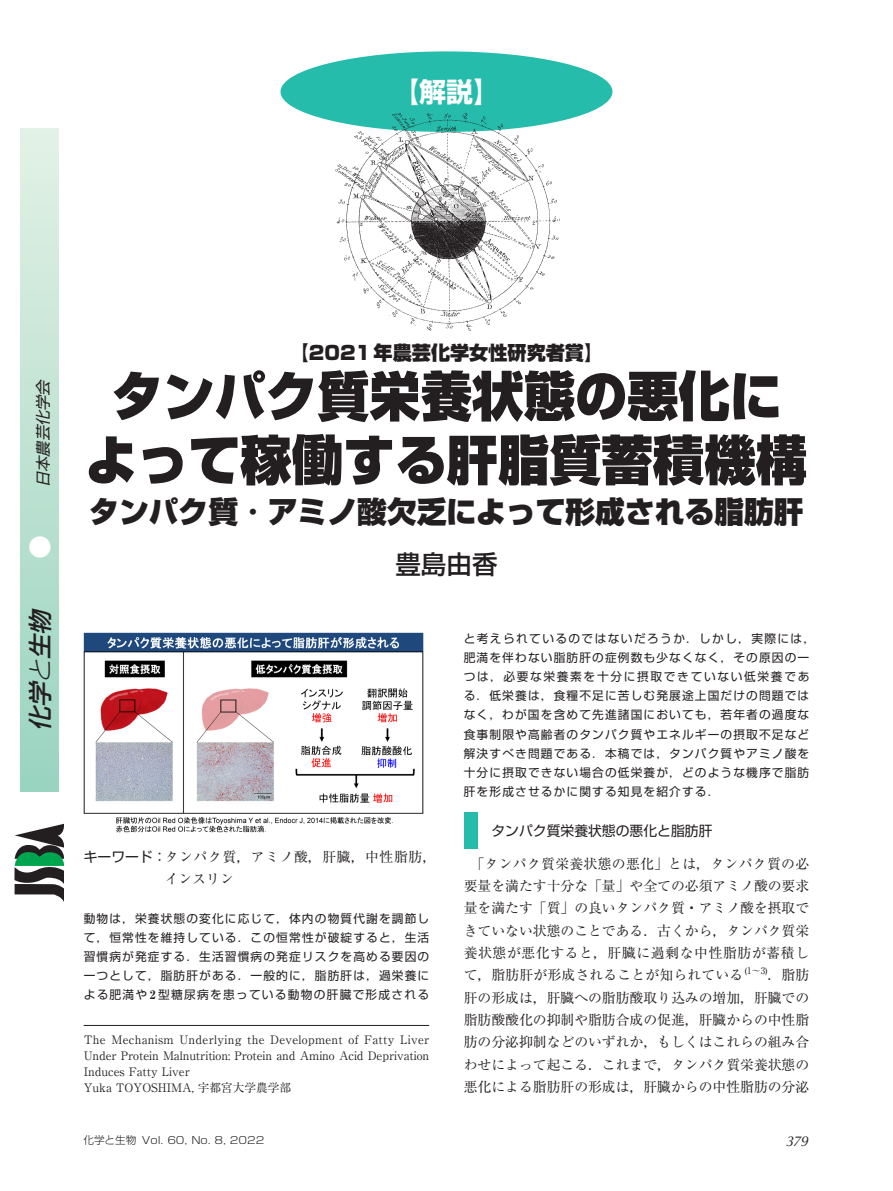
<style>
.page{position:relative;width:893px;height:1191px;background:#fff}
.page>*{position:absolute;margin:0;border:0;box-sizing:border-box;transform-origin:0 0}
.t1{font:900 53.1px/63.8px "Shin Go Pr 6";color:#231f20;text-align:center}
.t2{font:900 29.7px "Shin Go Pr 6";color:#231f20}
.t3{font:700 26.85px "Shin Go Pr 6";color:#fff}
.t4{font:500 25.5px "Shin Go Pr 6";color:#231f20}
.t5{font:italic 500 24px "Shin Go Pr 6";color:#231f20}
.t6{font:500 24px "Shin Go Pr 6";color:#fff}
.t7{font:900 19.2px "Shin Go Pr 6";color:#231f20}
.t8{font:italic 15.15px "Shin Go Pr 6";color:#231f20}
.t9{font:13.8px/22.4px "Ryumin Pr 6";color:#231f20;text-align:center}
.t10{font:13.8px/22.4px "Ryumin Pr 6";letter-spacing:.045em;color:#231f20}
.t11{font:13.8px "Shin Go Pr 6";color:#231f20}
.t12{font:italic 13.8px "Optima Nova LT Pro";color:#231f20}
.t13{font:11.7px/19.2px "Shin Go Pr 6";letter-spacing:.1em;color:#231f20;text-align:justify}
.t14{font:11.7px/15.9px "Ryumin Pr 6";color:#231f20}
.t15{font:300 10.05px "Shin Go Pr 6";color:#231f20;scale:1.13 1}
.s1{font-weight:300}
.s2{font-family:"Koz Min Pro";font-weight:400}
.s3{font-family:"Shin Go Pr 6"}
.s4{font-family:"Koz Min Pro"}
.s5{font-family:"Ryumin Pr 6";font-weight:800}
.s6{font-size:10.65px}
</style>
<div class="page">
<img style="left:84px;top:632px;width:340px;height:200px">
<div style="left:464px;top:812px;width:14px;height:36px;background:#25bcac"></div>
<hr style="left:84px;top:1025px;width:345px;height:1px;background:#231f20">
<div style="left:20px;top:128px;width:38px;height:663px;background:linear-gradient(to bottom,#e3f1e6,#99d3c0)"></div>
<svg style="left:14px;top:823px;width:50px;height:78px"></svg>
<div style="left:280px;top:51px;width:332px;height:81px;background:#25bcac;border-radius:50%"></div>
<img style="left:335px;top:112px;width:225px;height:219px">
<h3 class="t3" style="left:393px;top:70px;width:109px">【解説】</h3>
<p class="t8" style="left:30px;top:487px;width:113px;rotate:-90deg">日本農芸化学会</p>
<h3 class="t6" style="left:20px;top:559px;width:25px;rotate:-90deg">●</h3>
<h3 class="t5" style="left:20px;top:731px;width:154px;rotate:-90deg">化学<span class="s1">と</span>生物　</h3>
<h3 class="t7" style="left:290px;top:337px;width:315px">【2021年農芸化学女性研究者賞】</h3>
<h1 class="t1" style="left:86px;top:364px;width:723px">タンパク質栄養状態の悪化によって稼働する肝脂質蓄積機構</h1>
<h2 class="t2" style="left:89px;top:488px;width:716px">タンパク質<span class="s2">・</span>アミノ酸欠乏によって形成される脂肪肝</h2>
<h3 class="t4" style="left:395px;top:543px;width:104px">豊島由香</h3>
<p class="t10" style="left:165px;top:845px;width:273px;text-indent:-81px"><span class="s3">キーワード</span><span class="s4">：</span> タンパク質<span class="s4">，</span>アミノ酸<span class="s4">，</span>肝臓<span class="s4">，</span>中性脂肪<span class="s4">，</span>インスリン</p>
<p class="t13" style="left:84px;top:907px;width:347px">動物は<span class="s4">，</span>栄養状態の変化に応じて<span class="s4">，</span>体内の物質代謝を調節して<span class="s4">，</span>恒常性を維持している<span class="s4">．</span>この恒常性が破綻すると<span class="s4">，</span>生活習慣病が発症する<span class="s4">．</span>生活習慣病の発症リスクを高める要因の一つとして<span class="s4">，</span>脂肪肝がある<span class="s4">．</span>一般的に<span class="s4">，</span>脂肪肝は<span class="s4">，</span>過栄養による肥満や <span class="s5">2</span> 型糖尿病を患っている動物の肝臓で形成される</p>
<p class="t14" style="left:84px;top:1031px;width:347px">The Mechanism Underlying the Development of Fatty Liver Under Protein Malnutrition: Protein and Amino Acid Deprivation Induces Fatty Liver<br>Yuka TOYOSHIMA, 宇都宮大学農学部</p>
<p class="t13" style="left:464px;top:628px;width:353px;text-align:left">と考えられているのではないだろうか<span class="s4">．</span>しかし<span class="s4">，</span>実際には<span class="s4">，</span>肥満を伴わない脂肪肝の症例数も少なくなく<span class="s4">，</span>その原因の一つは<span class="s4">，</span>必要な栄養素を十分に摂取できていない低栄養である<span class="s4">．</span>低栄養は<span class="s4">，</span>食糧不足に苦しむ発展途上国だけの問題ではなく<span class="s4">，</span>わが国を含めて先進諸国においても<span class="s4">，</span>若年者の過度な食事制限や高齢者のタンパク質やエネルギーの摂取不足など解決すべき問題である<span class="s4">．</span>本稿では<span class="s4">，</span>タンパク質やアミノ酸を十分に摂取できない場合の低栄養が<span class="s4">，</span>どのような機序で脂肪肝を形成させるかに関する知見を紹介する<span class="s4">．</span></p>
<p class="t11" style="left:491px;top:819px;width:223px">タンパク質栄養状態の悪化と脂肪肝</p>
<p class="t9" style="left:464px;top:851px;width:347px">「タンパク質栄養状態の悪化」とは<span class="s4">，</span>タンパク質の必要量を満たす十分な「量」や全ての必須アミノ酸の要求量を満たす「質」の良いタンパク質<span class="s4">・</span>アミノ酸を摂取できていない状態のことである<span class="s4">．</span>古くから<span class="s4">，</span>タンパク質栄養状態が悪化すると<span class="s4">，</span>肝臓に過剰な中性脂肪が蓄積して<span class="s4">，</span>脂肪肝が形成されることが知られている <sup>(1～3)</sup><span class="s4">．</span>脂肪肝の形成は<span class="s4">，</span>肝臓への脂肪酸取り込みの増加<span class="s4">，</span>肝臓での脂肪酸酸化の抑制や脂肪合成の促進<span class="s4">，</span>肝臓からの中性脂肪の分泌抑制などのいずれか<span class="s4">，</span>もしくはこれらの組み合わせによって起こる<span class="s4">．</span>これまで<span class="s4">，</span>タンパク質栄養状態の悪化による脂肪肝の形成は<span class="s4">，</span>肝臓からの中性脂肪の分泌</p>
<p class="t15" style="left:83px;top:1131px;width:162px"><span class="s6">化学と生物</span> Vol. 60, No. 8, 2022</p>
<p class="t12" style="left:787px;top:1132px;width:24px">379</p>
</div>
